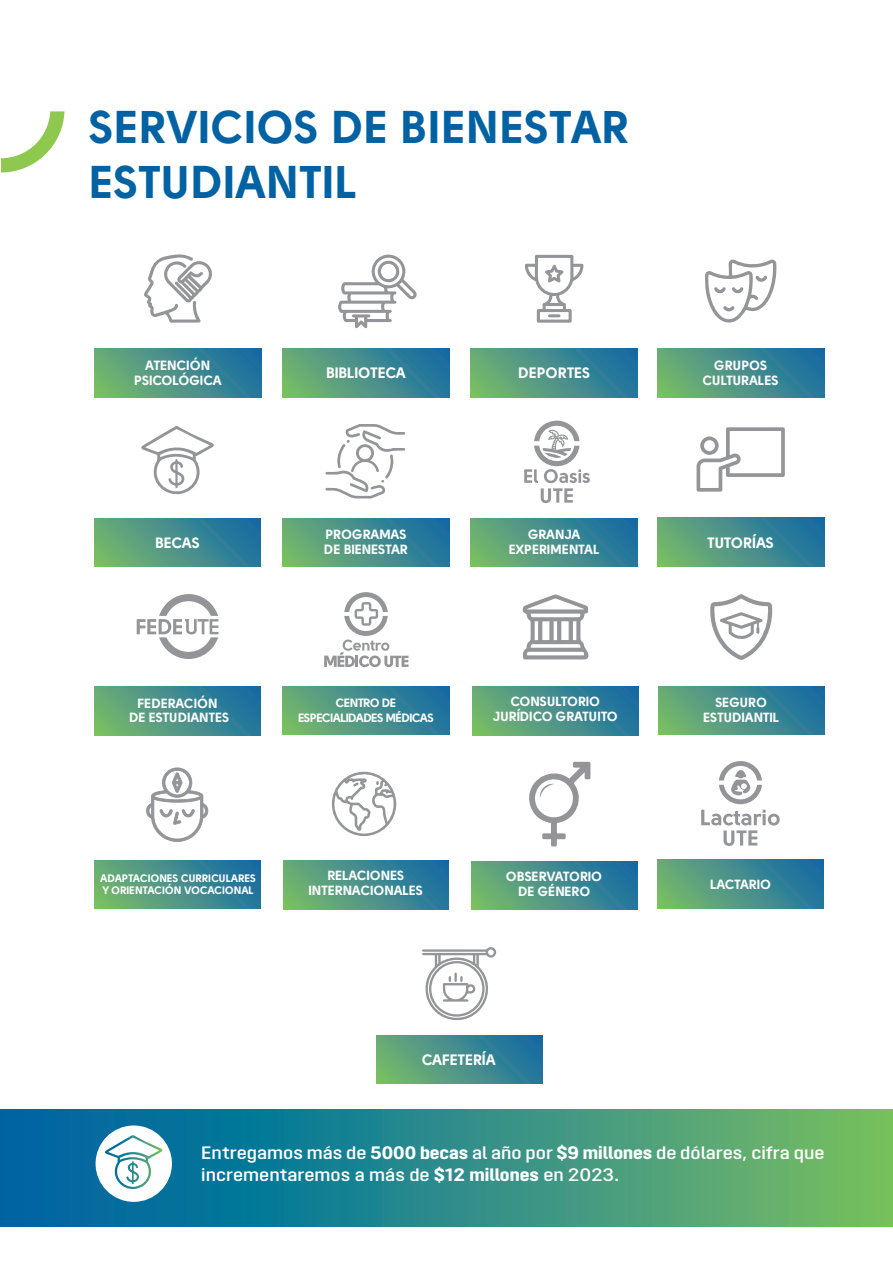
<style>
.page{position:relative;width:893px;height:1263px;background:#fff}
.page>*{position:absolute;margin:0;border:0;box-sizing:border-box;transform-origin:0 0}
.t1{font:45.6px/54.8px "Solomon Sans Bold";color:#0062a2}
.t2{font:600 18px/21.6px "Opinion Pro Extended";color:#fff}
.t3{font:15px "Solomon Sans Bold";letter-spacing:-.01em;color:#fff}
.t4{font:14.85px "Solomon Sans Bold";letter-spacing:-.01em;color:#fff}
.t5{font:13.35px/15px "Solomon Sans Bold";letter-spacing:-.01em;color:#fff;text-align:center}
.t6{font:13.2px/14.9px "Solomon Sans Bold";letter-spacing:-.01em;color:#fff;text-align:center}
.t7{font:12px/15px "Solomon Sans Bold";letter-spacing:-.05em;color:#fff;text-align:center}
.t8{font:10.8px/12.1px "Solomon Sans Bold";letter-spacing:-.01em;color:#fff}
.s1{font-weight:800}
</style>
<div class="page">
<svg style="left:1px;top:111px;width:63px;height:61px"></svg>
<svg style="left:525px;top:255px;width:58px;height:68px"></svg>
<svg style="left:471px;top:348px;width:167px;height:49px;background:#479189"></svg>
<svg style="left:696px;top:427px;width:89px;height:65px"></svg>
<svg style="left:657px;top:518px;width:167px;height:49px;background:#479188"></svg>
<svg style="left:144px;top:254px;width:68px;height:69px"></svg>
<svg style="left:95px;top:348px;width:166px;height:49px;background:#479188"></svg>
<svg style="left:283px;top:518px;width:166px;height:49px;background:#479188"></svg>
<svg style="left:325px;top:424px;width:80px;height:75px"></svg>
<svg style="left:705px;top:259px;width:71px;height:64px"></svg>
<svg style="left:657px;top:348px;width:167px;height:49px;background:#479188"></svg>
<svg style="left:283px;top:348px;width:166px;height:49px;background:#479188"></svg>
<svg style="left:338px;top:254px;width:79px;height:74px"></svg>
<svg style="left:710px;top:594px;width:63px;height:66px"></svg>
<svg style="left:658px;top:686px;width:166px;height:49px;background:#489188"></svg>
<svg style="left:283px;top:861px;width:166px;height:48px;background:#479188"></svg>
<svg style="left:332px;top:772px;width:64px;height:64px"></svg>
<svg style="left:376px;top:1035px;width:166px;height:49px;background:#479188"></svg>
<svg style="left:422px;top:947px;width:74px;height:74px"></svg>
<svg style="left:522px;top:594px;width:67px;height:65px"></svg>
<svg style="left:473px;top:687px;width:166px;height:48px;background:#479188"></svg>
<svg style="left:137px;top:594px;width:81px;height:65px"></svg>
<svg style="left:95px;top:687px;width:166px;height:48px;background:#479188"></svg>
<svg style="left:141px;top:426px;width:73px;height:69px"></svg>
<svg style="left:95px;top:518px;width:165px;height:49px;background:#479188"></svg>
<svg style="left:471px;top:861px;width:166px;height:49px;background:#489188"></svg>
<svg style="left:529px;top:762px;width:61px;height:84px"></svg>
<svg style="left:471px;top:518px;width:167px;height:49px;background:#479188"></svg>
<svg style="left:524px;top:421px;width:66px;height:82px"></svg>
<svg style="left:283px;top:686px;width:166px;height:49px;background:#479188"></svg>
<svg style="left:324px;top:592px;width:84px;height:75px"></svg>
<svg style="left:95px;top:860px;width:165px;height:48px;background:#479188"></svg>
<svg style="left:146px;top:767px;width:63px;height:75px"></svg>
<svg style="left:658px;top:860px;width:166px;height:48px;background:#479189"></svg>
<svg style="left:719px;top:761px;width:43px;height:43px"></svg>
<svg style="left:701px;top:810px;width:79px;height:36px"></svg>
<svg style="left:0;top:1109px;width:893px;height:118px;background:#318f86"></svg>
<div style="left:96px;top:1125px;width:76px;height:77px;background:#fff;border-radius:50%"></div>
<svg style="left:105px;top:1135px;width:57px;height:55px"></svg>
<h1 class="t1" style="left:89px;top:100px;width:542px">SERVICIOS DE BIENESTAR<br>ESTUDIANTIL</h1>
<p class="t5" style="left:134px;top:357px;width:89px">ATENCIÓN<br>PSICOLÓGICA</p>
<p class="t3" style="left:326px;top:364px;width:81px">BIBLIOTECA</p>
<p class="t3" style="left:518px;top:364px;width:74px">DEPORTES</p>
<p class="t5" style="left:703px;top:357px;width:78px">GRUPOS<br>CULTURALES</p>
<p class="t4" style="left:155px;top:534px;width:46px">BECAS</p>
<p class="t5" style="left:324px;top:527px;width:86px;text-align:left">PROGRAMAS<br>DE BIENESTAR</p>
<p class="t6" style="left:509px;top:527px;width:92px">GRANJA<br>EXPERIMENTAL</p>
<p class="t3" style="left:707px;top:534px;width:68px">TUTORÍAS</p>
<p class="t6" style="left:129px;top:695px;width:102px">FEDERACIÓN<br>DE ESTUDIANTES</p>
<p class="t7" style="left:298px;top:695px;width:138px">CENTRO DE<br>ESPECIALIDADES MÉDICAS</p>
<p class="t6" style="left:493px;top:694px;width:126px">CONSULTORIO<br>JURÍDICO GRATUITO</p>
<p class="t6" style="left:703px;top:695px;width:78px">SEGURO<br>ESTUDIANTIL</p>
<p class="t6" style="left:309px;top:868px;width:116px">RELACIONES<br>INTERNACIONALES</p>
<p class="t6" style="left:506px;top:869px;width:98px">OBSERVATORIO<br>DE GÉNERO</p>
<p class="t8" style="left:101px;top:872px;width:157px">ADAPTACIONES CURRICULARES<br>Y ORIENTACIÓN VOCACIONAL</p>
<p class="t6" style="left:710px;top:877px;width:63px">LACTARIO</p>
<p class="t3" style="left:422px;top:1051px;width:75px">CAFETERÍA</p>
<h2 class="t2" style="left:201px;top:1142px;width:625px">Entregamos más de <span class="s1">5000 becas</span> al año por <span class="s1">$9 millones</span> de dólares, cifra que incrementaremos a más de <span class="s1">$12 millones</span> en 2023.</h2>
</div>
